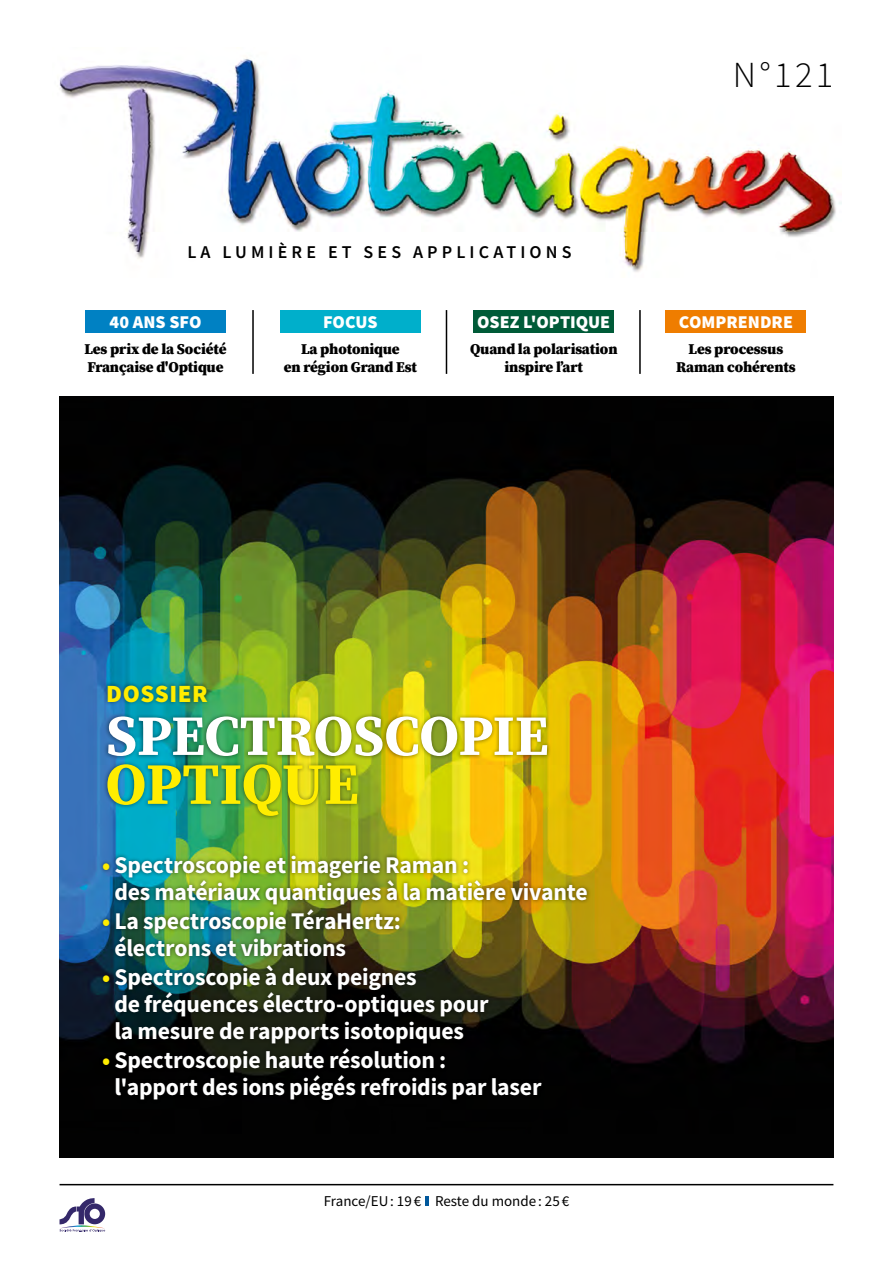
<style>
.page{position:relative;width:893px;height:1263px;background:#fff}
.page>*{position:absolute;margin:0;border:0;box-sizing:border-box;transform-origin:0 0}
.t1{font:700 58.5px "Source Serif Pro";letter-spacing:-.01em;color:#ffed00}
.t2{font:700 56.85px "Source Serif Pro";letter-spacing:-.005em;color:#fff}
.t3{font:300 36.75px "Source Sans Pro";color:#000}
.t4{font:900 24.75px "Source Sans Pro";letter-spacing:.025em;color:#ffed00}
.t5{font:700 24px/27px "Source Sans Pro";letter-spacing:-.01em;color:#fff}
.t6{font:900 18px "Source Sans Pro";color:#fff}
.t7{font:600 18px "Source Sans Pro";letter-spacing:.23em;color:#000}
.t8{font:900 15px/18px "Source Serif Pro";letter-spacing:-.01em;color:#000;text-align:center}
.t9{font:15px "Source Sans Pro";color:#000}
.s1{color:#ffed00}
</style>
<div class="page">
<img style="left:60px;top:396px;width:773px;height:761px">
<img style="left:59px;top:58px;width:782px;height:214px">
<svg style="left:426px;top:1196px;width:3px;height:10px"></svg>
<hr style="left:60px;top:1184px;width:773px;height:1px;background:#000">
<div style="left:99px;top:852px;width:492px;height:252px;background:#000;opacity:.6"></div>
<div style="left:103px;top:680px;width:449px;height:80px;background:#000;opacity:.5"></div>
<div style="left:103px;top:760px;width:259px;height:61px;background:#000;opacity:.5"></div>
<div style="left:85px;top:310px;width:141px;height:23px;background:#0081c3"></div>
<div style="left:474px;top:310px;width:140px;height:23px;background:#005b38"></div>
<div style="left:666px;top:310px;width:140px;height:23px;background:#ef7d00"></div>
<div style="left:280px;top:310px;width:141px;height:23px;background:#00afcb"></div>
<hr style="left:252px;top:310px;width:2px;height:64px;background:#000">
<hr style="left:446px;top:310px;width:1px;height:64px;background:#000">
<hr style="left:639px;top:310px;width:2px;height:64px;background:#000">
<svg style="left:60px;top:1198px;width:45px;height:34px"></svg>
<h3 class="t3" style="left:733px;top:52px;width:102px">N°121</h3>
<p class="t7" style="left:187px;top:240px;width:386px">LA LUMIÈRE ET SES APPLICATIONS</p>
<p class="t6" style="left:110px;top:309px;width:93px">40 ANS SFO</p>
<p class="t8" style="left:85px;top:340px;width:144px;text-align:left">Les prix de la Société<br>Française d'Optique</p>
<p class="t6" style="left:323px;top:309px;width:56px">FOCUS</p>
<p class="t8" style="left:284px;top:340px;width:135px">La photonique<br>en région Grand Est</p>
<p class="t6" style="left:477px;top:309px;width:135px">OSEZ L'OPTIQUE</p>
<p class="t8" style="left:470px;top:340px;width:149px">Quand la polarisation inspire l’art</p>
<p class="t6" style="left:679px;top:309px;width:116px">COMPRENDRE</p>
<p class="t8" style="left:676px;top:340px;width:121px">Les processus<br>Raman cohérents</p>
<p class="t4" style="left:106px;top:676px;width:103px">DOSSIER</p>
<h2 class="t2" style="left:106px;top:697px;width:444px">SPECTROSCOPIE</h2>
<h1 class="t1" style="left:105px;top:744px;width:255px">OPTIQUE</h1>
<p class="t5" style="left:114px;top:851px;width:475px;text-indent:-12px"><span class="s1">•</span> Spectroscopie et imagerie Raman :<br>des matériaux quantiques à la matière vivante</p>
<p class="t5" style="left:114px;top:907px;width:288px;text-indent:-12px"><span class="s1">•</span> La spectroscopie TéraHertz: électrons et vibrations</p>
<p class="t5" style="left:114px;top:963px;width:376px;text-indent:-12px"><span class="s1">•</span> Spectroscopie à deux peignes<br>de fréquences électro-optiques pour la mesure de rapports isotopiques</p>
<p class="t5" style="left:114px;top:1046px;width:429px;text-indent:-12px"><span class="s1">•</span> Spectroscopie haute résolution :<br>l'apport des ions piégés refroidis par laser</p>
<p class="t9" style="left:324px;top:1192px;width:247px">France/EU: 19 € Reste du monde : 25 €</p>
</div>
